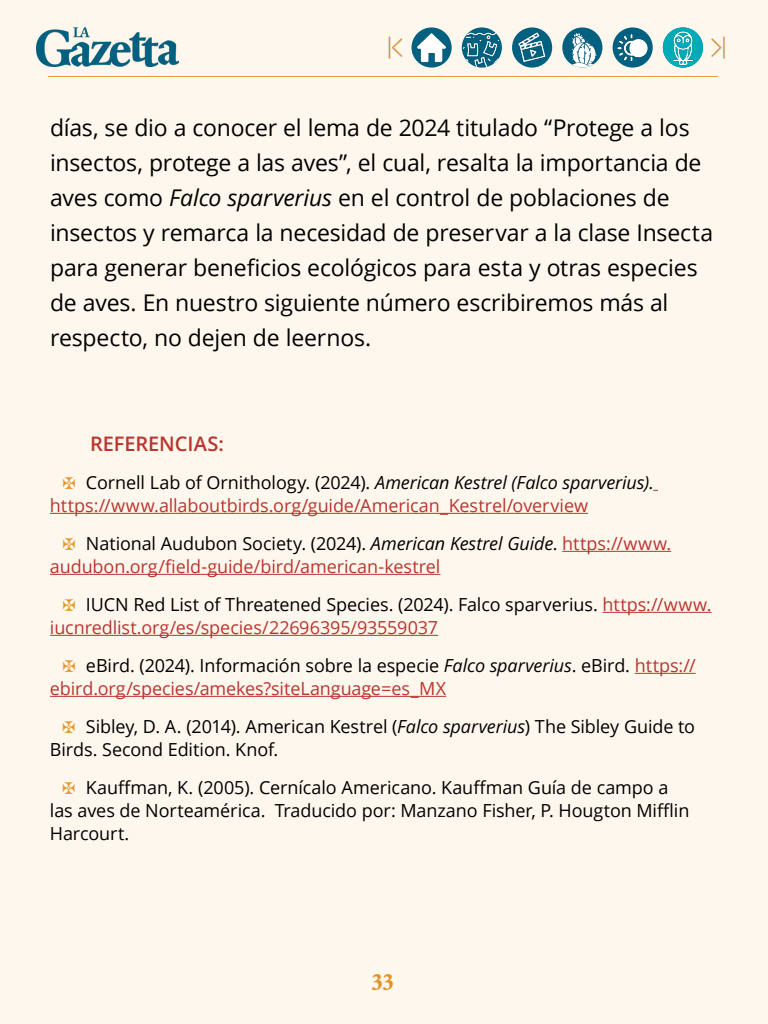
<style>
.page{position:relative;width:768px;height:1024px;background:#fef7ee}
.page>*{position:absolute;margin:0;border:0;box-sizing:border-box;transform-origin:0 0}
.t1{font:700 25px "Espinosa Nova Pro";color:#e49320}
.t2{font:23px/35px "Open Sans";letter-spacing:-.01em;color:#000}
.t3{font:600 20px "Open Sans";letter-spacing:-.005em;color:#b9352e}
.t4{font:18px/23px "Open Sans";letter-spacing:-.005em;color:#b9352e}
.t5{font:18px/23px "Open Sans";letter-spacing:-.005em;color:#000}
.s1{font-style:italic}
.s2{color:#000}
.s3{font-style:italic;color:#000}
</style>
<div class="page">
<img style="left:37px;top:28px;width:141px;height:39px">
<hr style="left:48px;top:76px;width:670px;height:1px;background:#e49320">
<img style="left:412px;top:27px;width:40px;height:41px;border-radius:20px">
<img style="left:462px;top:28px;width:40px;height:40px">
<svg style="left:512px;top:27px;width:40px;height:41px"></svg>
<img style="left:512px;top:28px;width:37px;height:37px">
<img style="left:562px;top:27px;width:40px;height:41px;border-radius:20px">
<img style="left:613px;top:27px;width:40px;height:41px;border-radius:20px">
<img style="left:711px;top:36px;width:14px;height:23px">
<img style="left:388px;top:36px;width:15px;height:23px">
<hr style="left:50px;top:513px;width:538px;height:1px;background:#b9352e">
<hr style="left:562px;top:551px;width:109px;height:1px;background:#b9352e">
<hr style="left:50px;top:574px;width:390px;height:1px;background:#b9352e">
<hr style="left:603px;top:612px;width:108px;height:1px;background:#b9352e">
<hr style="left:50px;top:635px;width:388px;height:1px;background:#b9352e">
<hr style="left:635px;top:673px;width:61px;height:1px;background:#b9352e">
<hr style="left:50px;top:696px;width:396px;height:1px;background:#b9352e">
<img style="left:663px;top:27px;width:40px;height:41px;border-radius:20px">
<p class="t2" style="left:50px;top:110px;width:665px">días, se dio a conocer el lema de 2024 titulado “Protege a los insectos, protege a las aves”, el cual, resalta la importancia de aves como <span class="s1">Falco sparverius</span> en el control de poblaciones de insectos y remarca la necesidad de preservar a la clase Insecta para generar beneficios ecológicos para esta y otras especies de aves. En nuestro siguiente número escribiremos más al respecto, no dejen de leernos.</p>
<p class="t3" style="left:90px;top:430px;width:135px">REFERENCIAS:</p>
<p class="t4" style="left:50px;top:471px;width:605px;text-indent:36px"><span class="s2">Cornell Lab of Ornithology. (2024).</span> <span class="s3">American Kestrel (Falco sparverius)</span><span class="s2">. </span>https://www.allaboutbirds.org/guide/American_Kestrel/overview</p>
<p class="t4" style="left:50px;top:532px;width:623px;text-indent:36px"><span class="s2">National Audubon Society. (2024).</span> <span class="s3">American Kestrel Guide</span><span class="s2">.</span> https://www. audubon.org/field-guide/bird/american-kestrel</p>
<p class="t4" style="left:50px;top:593px;width:663px;text-indent:36px"><span class="s2">IUCN Red List of Threatened Species. (2024). Falco sparverius.</span> https://www. iucnredlist.org/es/species/22696395/93559037</p>
<p class="t4" style="left:50px;top:654px;width:647px;text-indent:36px"><span class="s2">eBird. (2024). Información sobre la especie</span> <span class="s3">Falco sparverius</span><span class="s2">. eBird.</span> https:// ebird.org/species/amekes?siteLanguage=es_MX</p>
<p class="t5" style="left:50px;top:715px;width:647px;text-indent:36px">Sibley, D. A. (2014). American Kestrel (<span class="s1">Falco sparverius</span>) The Sibley Guide to<br>Birds. Second Edition. Knof.</p>
<p class="t5" style="left:50px;top:776px;width:641px;text-indent:36px">Kauffman, K. (2005). Cernícalo Americano. Kauffman Guía de campo a las aves de Norteamérica. Traducido por: Manzano Fisher, P. Hougton Mifflin<br>Harcourt.</p>
<h1 class="t1" style="left:372px;top:963px;width:24px">33</h1>
</div>
